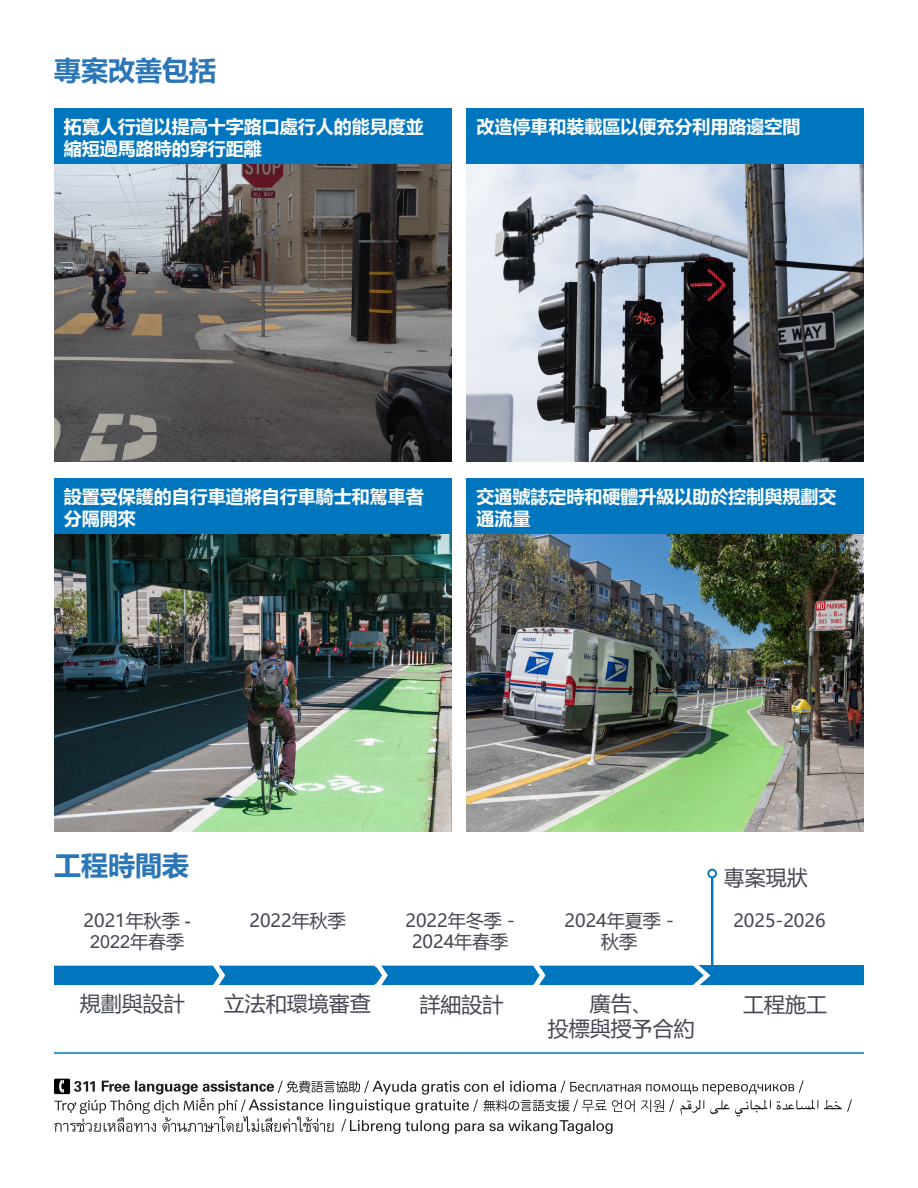
<style>
.page{position:relative;width:918px;height:1188px;background:#fff}
.page>*{position:absolute;margin:0;border:0;box-sizing:border-box;transform-origin:0 0}
.t1{font:700 27px "Microsoft Ya Hei";color:#2b76b6}
.t2{font:21px/25.2px "Microsoft Ya Hei";color:#444751;text-align:center}
.t3{font:700 18px/21.6px "Microsoft Ya Hei";color:#fff}
.t4{font:18px/21.6px "Microsoft Ya Hei";color:#444751;text-align:center}
.s1{font-family:"Arial"}
</style>
<div class="page">
<div style="left:694px;top:966px;width:170px;height:19px;background:#0076be"></div>
<hr style="left:711px;top:877px;width:2px;height:91px;background:#0076be">
<div style="left:707px;top:869px;width:10px;height:9px;border:2px solid #0076be;border-radius:50%"></div>
<svg style="left:54px;top:957px;width:660px;height:28px"></svg>
<img style="left:54px;top:164px;width:397px;height:298px">
<img style="left:54px;top:534px;width:397px;height:298px">
<img style="left:466px;top:164px;width:398px;height:298px">
<div style="left:54px;top:478px;width:397px;height:56px;background:#0076be"></div>
<div style="left:54px;top:108px;width:397px;height:56px;background:#0076be"></div>
<div style="left:466px;top:108px;width:398px;height:56px;background:#0076be"></div>
<img style="left:466px;top:534px;width:398px;height:298px">
<div style="left:466px;top:478px;width:398px;height:56px;background:#0076be"></div>
<svg style="left:54px;top:1079px;width:798px;height:55px"></svg>
<hr style="left:54px;top:1052px;width:810px;height:2px;background:#0076be">
<p class="t1" style="left:54px;top:51px;width:163px">專案改善包括</p>
<p class="t3" style="left:64px;top:115px;width:362px">拓寬人行道以提高十字路口處行人的能見度並縮短過馬路時的穿行距離</p>
<p class="t3" style="left:476px;top:115px;width:325px">改造停車和裝載區以便充分利用路邊空間</p>
<p class="t3" style="left:64px;top:485px;width:362px">設置受保護的自行車道將自行車騎士和駕車者分隔開來</p>
<p class="t3" style="left:476px;top:485px;width:361px">交通號誌定時和硬體升級以助於控制與規劃交通流量</p>
<p class="t1" style="left:54px;top:846px;width:136px">工程時間表</p>
<p class="t2" style="left:724px;top:864px;width:85px">專案現狀</p>
<p class="t4" style="left:84px;top:909px;width:109px">2021年秋季 <span class="s1">-<br>2022</span>年春季</p>
<p class="t4" style="left:250px;top:909px;width:98px">2022年秋季</p>
<p class="t4" style="left:405px;top:909px;width:111px">2022年冬季 -<br>2024年春季</p>
<p class="t4" style="left:565px;top:909px;width:111px">2024年夏季 -秋季</p>
<p class="t4" style="left:733px;top:909px;width:94px">2025-2026</p>
<p class="t2" style="left:80px;top:990px;width:106px">規劃與設計</p>
<p class="t2" style="left:224px;top:990px;width:148px">立法和環境審查</p>
<p class="t2" style="left:420px;top:991px;width:85px">詳細設計</p>
<p class="t2" style="left:548px;top:990px;width:148px">廣告、<br>投標與授予合約</p>
<p class="t2" style="left:743px;top:991px;width:85px">工程施工</p>
</div>
